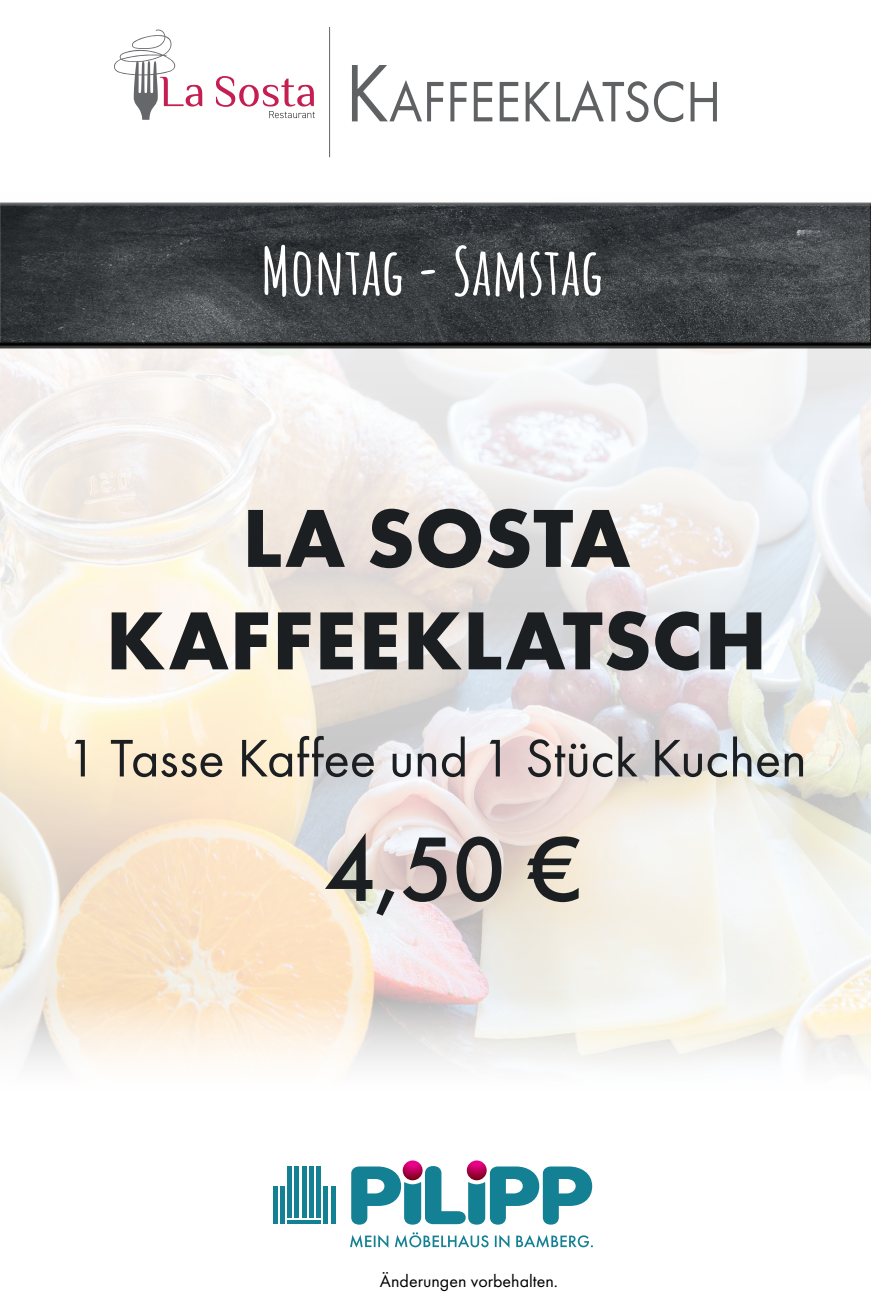
<style>
.page{position:relative;width:871px;height:1305px;background:#fff}
.page>*{position:absolute;margin:0;border:0;box-sizing:border-box;transform-origin:0 0}
.t1{font:500 94.95px "Futura PT";color:#1b1f22}
.t2{font:700 85.5px/102.4px "Futura PT";letter-spacing:.005em;color:#1b1f22;text-align:center}
.t3{font:700 65.02px "Amatic SC";color:#fff}
.t4{font:59.18px "Futura PT";color:#5f6162;scale:.91 1}
.t5{font:54.9px "Futura PT";letter-spacing:-.005em;color:#1b1f22}
.t6{font:18px "Futura PT";color:#000001}
.s1{font-size:84.6px}
</style>
<div class="page">
<img style="left:0;top:111px;width:871px;height:954px">
<hr style="left:329px;top:27px;width:1px;height:130px;background:#66676a">
<svg style="left:113px;top:29px;width:202px;height:91px"></svg>
<div style="left:0;top:199px;width:871px;height:150px;background:#000001;opacity:.75"></div>
<svg style="left:350px;top:1232px;width:243px;height:16px"></svg>
<svg style="left:351px;top:1166px;width:241px;height:59px"></svg>
<svg style="left:273px;top:1167px;width:62px;height:57px"></svg>
<svg style="left:403px;top:1160px;width:19px;height:20px"></svg>
<svg style="left:467px;top:1160px;width:20px;height:20px"></svg>
<p class="t4" style="left:345px;top:67px;width:405px"><span class="s1">K</span>AFF EEKLATSCH</p>
<p class="t3" style="left:261px;top:221px;width:343px">Montag - Samstag</p>
<h2 class="t2" style="left:106px;top:485px;width:663px">LA SOSTA<br>KAFFEEKLATSCH</h2>
<p class="t5" style="left:66px;top:726px;width:742px">1 Tasse Kaffee und 1 Stück Kuchen</p>
<h1 class="t1" style="left:323px;top:812px;width:260px">4,50 €</h1>
<p class="t6" style="left:380px;top:1271px;width:180px">Änderungen vorbehalten.</p>
</div>
